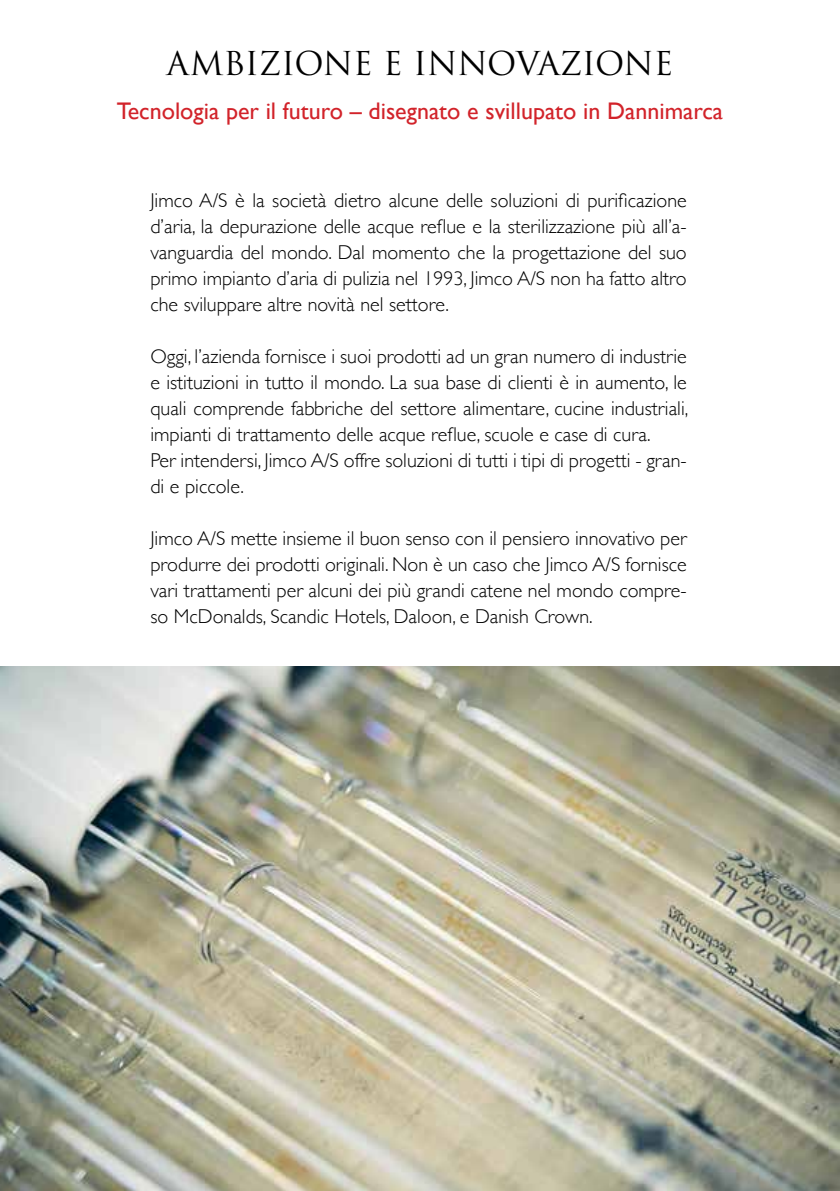
<style>
.page{position:relative;width:840px;height:1191px;background:#fff}
.page>*{position:absolute;margin:0;border:0;box-sizing:border-box;transform-origin:0 0}
.t1{font:32px "Trajan Pro";color:#000}
.t2{font:24px "Gill Sans";color:#d2232a}
.t3{font:300 20px/26px "Gill Sans";color:#000;text-align:justify}
</style>
<div class="page">
<img style="left:0;top:667px;width:839px;height:524px">
<h1 class="t1" style="left:166px;top:43px;width:508px">AMBIZIONE E INNOVAZIONE</h1>
<p class="t2" style="left:117px;top:97px;width:607px">Tecnologia per il futuro – disegnato e svillupato in Dannimarca</p>
<p class="t3" style="left:150px;top:186px;width:537px">Jimco A/S è la società dietro alcune delle soluzioni di purificazione d’aria, la depurazione delle acque reflue e la sterilizzazione più all’a&shy;vanguardia del mondo. Dal momento che la progettazione del suo primo impianto d’aria di pulizia nel 1993, Jimco A/S non ha fatto altro che sviluppare altre novità nel settore.</p>
<p class="t3" style="left:150px;top:342px;width:539px;text-align:left">Oggi, l’azienda fornisce i suoi prodotti ad un gran numero di industrie e istituzioni in tutto il mondo. La sua base di clienti è in aumento, le quali comprende fabbriche del settore alimentare, cucine industriali, impianti di trattamento delle acque reflue, scuole e case di cura.<br>Per intendersi, Jimco A/S offre soluzioni di tutti i tipi di progetti - gran&shy;di e piccole.</p>
<p class="t3" style="left:150px;top:524px;width:537px">Jimco A/S mette insieme il buon senso con il pensiero innovativo per produrre dei prodotti originali. Non è un caso che Jimco A/S fornisce vari trattamenti per alcuni dei più grandi catene nel mondo compre&shy;so McDonalds, Scandic Hotels, Daloon, e Danish Crown.</p>
</div>
